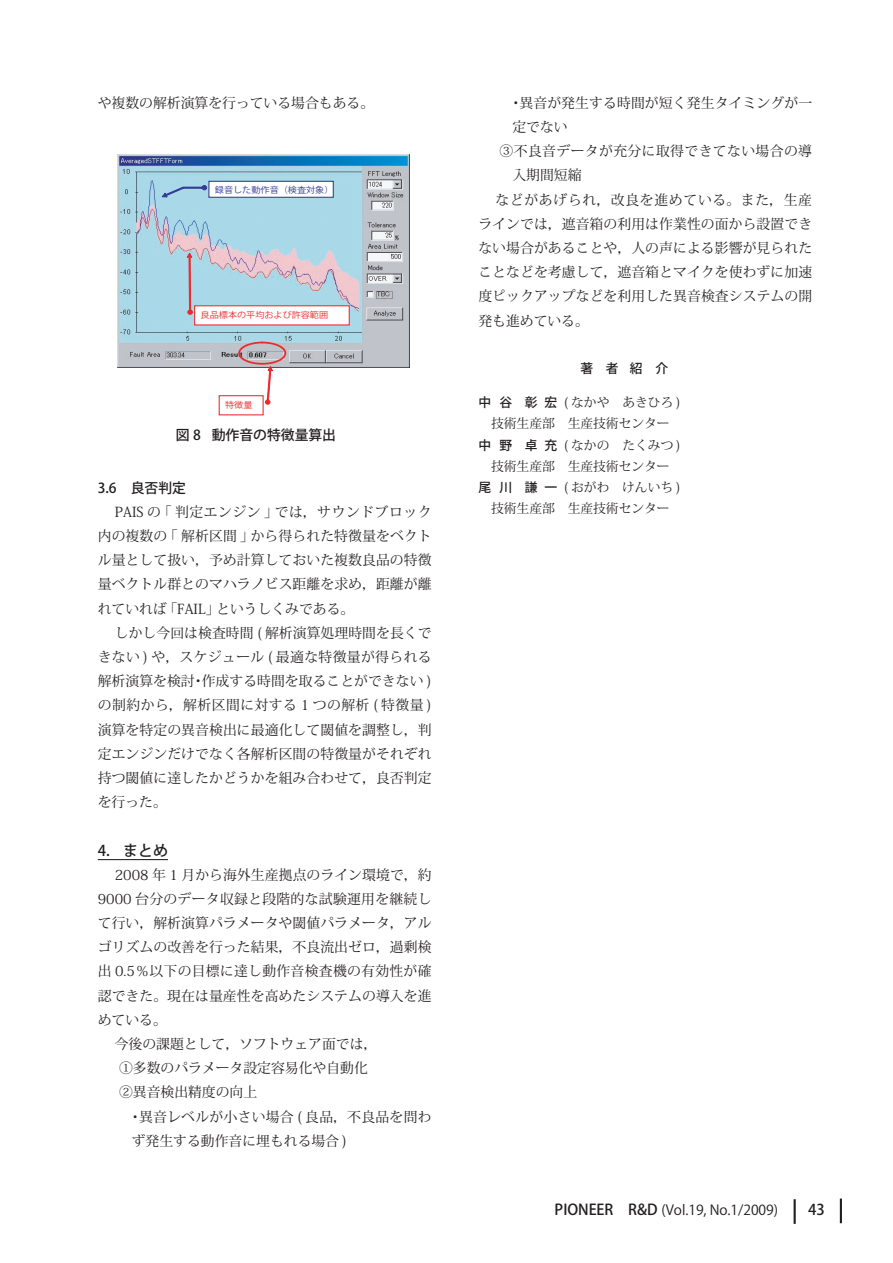
<style>
.page{position:relative;width:893px;height:1263px;background:#fff}
.page>*{position:absolute;margin:0;border:0;box-sizing:border-box;transform-origin:0 0}
.t1{font:500 14.85px "Koz Go Std";color:#231f20}
.t2{font:500 14.85px "Koz Go Pro";color:#231f20}
.t3{font:13.8px/24.2px "Koz Min Std";letter-spacing:.005em;color:#231f20;text-align:justify}
.t4{font:13.8px "Koz Go Std";color:#231f20}
.t5{font:13.8px "Koz Min Std";letter-spacing:.03em;color:#231f20}
.t6{font:13.8px "Koz Min Std";letter-spacing:.05em;color:#231f20}
.t7{font:500 13.8px "Koz Go Std";color:#231f20}
.t8{font:12.75px/21.3px "Koz Min Std";color:#231f20}
.t9{font:500 12.75px "Koz Go Std";color:#231f20}
.t10{font:8.55px "Koz Go Std";color:#ec2a2d;scale:1.07 1}
.t11{font:8.55px "Koz Go Std";color:#333b97;scale:1.07 1}
.s1{font-family:"Koz Go Pro";font-weight:500;font-size:14.85px}
</style>
<div class="page">
<hr style="left:794px;top:1199px;width:2px;height:25px;background:#231f20">
<hr style="left:840px;top:1198px;width:2px;height:25px;background:#231f20">
<svg style="left:117px;top:154px;width:293px;height:262px"></svg>
<img style="left:118px;top:155px;width:292px;height:213px">
<div style="left:195px;top:306px;width:154px;height:19px;background:#fff"></div>
<svg style="left:187px;top:253px;width:6px;height:62px"></svg>
<div style="left:194px;top:305px;width:156px;height:20px;border:1px solid #ec2a2d"></div>
<div style="left:209px;top:181px;width:124px;height:16px;background:#fff"></div>
<svg style="left:162px;top:185px;width:45px;height:12px"></svg>
<div style="left:208px;top:181px;width:126px;height:17px;border:1px solid #333b97"></div>
<div style="left:238px;top:342px;width:48px;height:23px;border:2px solid #ec2a2d;border-radius:50%"></div>
<div style="left:219px;top:396px;width:44px;height:19px;background:#fff"></div>
<svg style="left:265px;top:366px;width:8px;height:39px"></svg>
<div style="left:219px;top:395px;width:45px;height:20px;border:1px solid #ec2a2d"></div>
<hr style="left:98px;top:859px;width:70px;height:1px;background:#231f20">
<p class="t3" style="left:98px;top:91px;width:278px">や複数の解析演算を行っている場合もある。</p>
<p class="t11" style="left:215px;top:185px;width:112px">録音した動作音（検査対象(</p>
<p class="t10" style="left:201px;top:309px;width:121px">良品標本の平均および許容範囲</p>
<p class="t10" style="left:225px;top:399px;width:27px">特徴量</p>
<p class="t7" style="left:212px;top:426px;width:126px">動作音の特徴量算出</p>
<p class="t7" style="left:176px;top:426px;width:27px">図8</p>
<p class="t7" style="left:131px;top:479px;width:57px">良否判定</p>
<p class="t7" style="left:98px;top:479px;width:20px">3.6</p>
<p class="t3" style="left:98px;top:500px;width:335px;text-indent:17px">PAIS の｢判定エンジン｣では，サウンドブロック内の複数の｢解析区間｣から得られた特徴量をベクトル量として扱い，予め計算しておいた複数良品の特徴量ベクトル群とのマハラノビス距離を求め，距離が離れていれば｢FAIL｣というしくみである。</p>
<p class="t3" style="left:98px;top:621px;width:335px;text-indent:17px">しかし今回は検査時間 ( 解析演算処理時間を長くできない や) ，スケジュール ( 最適な特徴量が得られる解析演算を検討･作成する時間を取ることができない (の制約から，解析区間に対する 1 つの解析 ( 特徴量 (演算を特定の異音検出に最適化して閾値を調整し，判定エンジンだけでなく各解析区間の特徴量がそれぞれ持つ閾値に達したかどうかを組み合わせて，良否判定を行った。</p>
<p class="t1" style="left:123px;top:841px;width:46px">まとめ</p>
<p class="t1" style="left:98px;top:841px;width:14px">4.</p>
<p class="t3" style="left:115px;top:863px;width:318px">2008 年 1 月から海外生産拠点のライン環境で，約</p>
<p class="t3" style="left:98px;top:887px;width:335px">9000 台分のデータ収録と段階的な試験運用を継続し</p>
<p class="t3" style="left:98px;top:911px;width:335px">て行い，解析演算パラメータや閾値パラメータ，アル</p>
<p class="t3" style="left:98px;top:935px;width:335px">ゴリズムの改善を行った結果，不良流出ゼロ，過剰検</p>
<p class="t3" style="left:98px;top:959px;width:335px">出 0.5％以下の目標に達し動作音検査機の有効性が確</p>
<p class="t3" style="left:98px;top:983px;width:335px">認できた。現在は量産性を高めたシステムの導入を進</p>
<p class="t3" style="left:98px;top:1008px;width:71px">めている。</p>
<p class="t3" style="left:115px;top:1032px;width:264px">今後の課題として，ソフトウェア面では，</p>
<p class="t3" style="left:119px;top:1056px;width:250px">①多数のパラメータ設定容易化や自動化</p>
<p class="t3" style="left:119px;top:1080px;width:140px">②異音検出精度の向上</p>
<p class="t3" style="left:132px;top:1104px;width:301px">･異音レベルが小さい場合 ( 良品，不良品を問わ</p>
<p class="t3" style="left:132px;top:1129px;width:217px">ず発生する動作音に埋もれる場合 (</p>
<p class="t3" style="left:512px;top:91px;width:301px">･異音が発生する時間が短く発生タイミングが一</p>
<p class="t3" style="left:512px;top:115px;width:57px">定でない</p>
<p class="t5" style="left:500px;top:143px;width:314px">③不良音データが充分に取得できてない場合の導</p>
<p class="t3" style="left:512px;top:163px;width:71px">入期間短縮</p>
<p class="t6" style="left:495px;top:191px;width:318px">などがあげられ，改良を進めている。また，生産</p>
<p class="t3" style="left:478px;top:212px;width:335px">ラインでは，遮音箱の利用は作業性の面から設置でき</p>
<p class="t3" style="left:478px;top:236px;width:335px">ない場合があることや，人の声による影響が見られた</p>
<p class="t3" style="left:478px;top:260px;width:335px">ことなどを考慮して，遮音箱とマイクを使わずに加速</p>
<p class="t3" style="left:478px;top:284px;width:335px">度ピックアップなどを利用した異音検査システムの開</p>
<p class="t3" style="left:478px;top:308px;width:112px">発も進めている。</p>
<p class="t9" style="left:655px;top:360px;width:14px">介</p>
<p class="t9" style="left:580px;top:360px;width:14px">著</p>
<p class="t9" style="left:606px;top:360px;width:14px">者</p>
<p class="t9" style="left:630px;top:360px;width:14px">紹</p>
<p class="t9" style="left:478px;top:394px;width:14px">中</p>
<p class="t9" style="left:499px;top:394px;width:14px">谷</p>
<p class="t9" style="left:544px;top:394px;width:14px">宏</p>
<p class="t9" style="left:525px;top:394px;width:14px">彰</p>
<p class="t8" style="left:564px;top:392px;width:47px">( なかや</p>
<p class="t8" style="left:622px;top:392px;width:60px">あきひろ (</p>
<p class="t8" style="left:622px;top:413px;width:60px;text-indent:-131px">技術生産部　生産技術センターたくみつ(</p>
<p class="t9" style="left:478px;top:437px;width:14px">中</p>
<p class="t9" style="left:525px;top:437px;width:14px">卓</p>
<p class="t9" style="left:544px;top:437px;width:14px">充</p>
<p class="t8" style="left:564px;top:434px;width:47px">( なかの</p>
<p class="t9" style="left:499px;top:437px;width:14px">野</p>
<p class="t8" style="left:564px;top:455px;width:118px;text-indent:-73px">技術生産部　生産技術センター<br>( おがわ　けんいち (</p>
<p class="t9" style="left:525px;top:479px;width:14px">謙</p>
<p class="t9" style="left:478px;top:479px;width:14px">尾</p>
<p class="t9" style="left:499px;top:479px;width:14px">川</p>
<p class="t9" style="left:544px;top:479px;width:14px">一</p>
<p class="t8" style="left:491px;top:498px;width:180px">技術生産部　生産技術センター</p>
<p class="t4" style="left:554px;top:1201px;width:225px"><span class="s1">PIONEER　 &amp;R D</span> (Vol.19, No.1/2009(</p>
<p class="t2" style="left:808px;top:1200px;width:18px">43</p>
</div>
